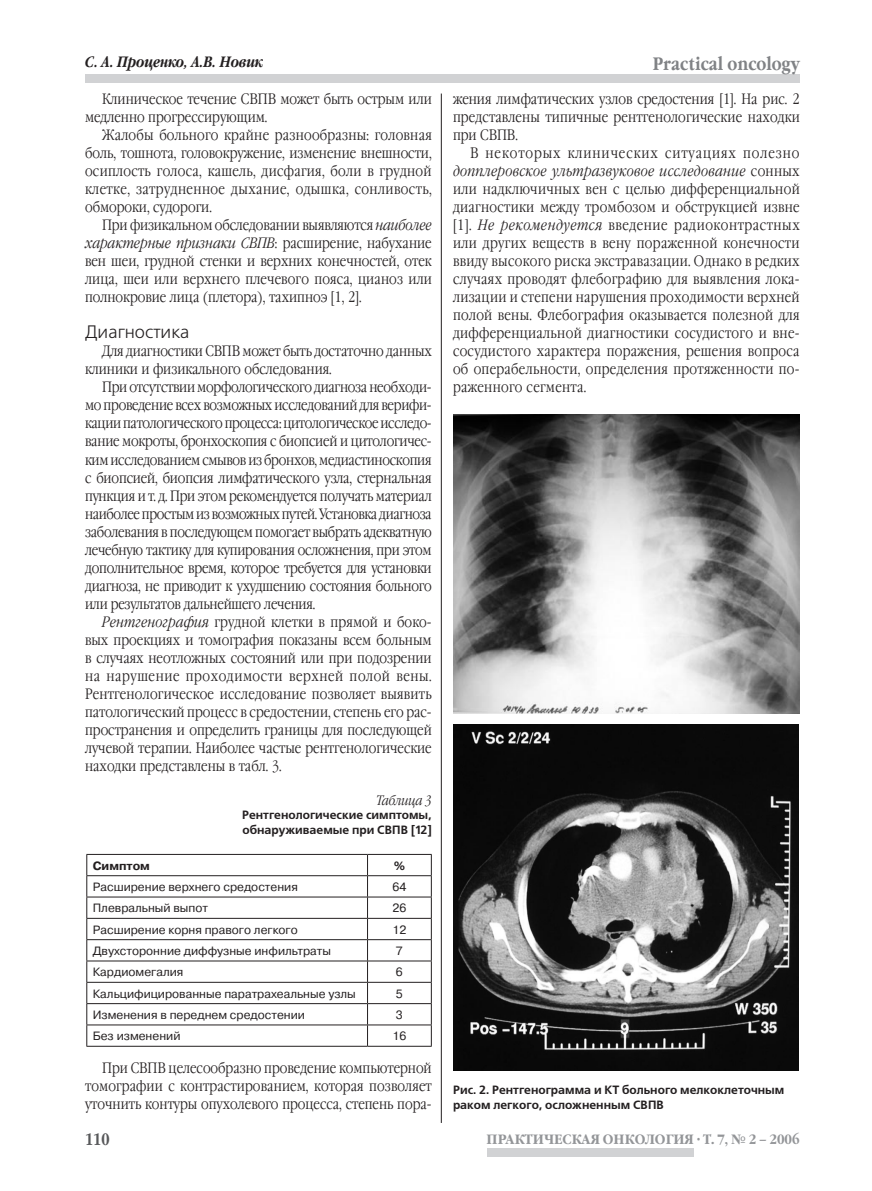
<style>
.page{position:relative;width:872px;height:1191px;background:#fff}
.page>*{position:absolute;margin:0;border:0;box-sizing:border-box;transform-origin:0 0}
.t1{font:700 18px "Garamond Narrow C";color:#808285}
.t2{font:18px "Free Set C";color:#231f20}
.t3{font:700 16.5px "Garamond Narrow C";color:#57585a}
.t4{font:300 15px/18px "Garamond Narrow C";color:#231f20;text-align:justify}
.t5{font:italic 700 15px "Garamond Narrow C";color:#231f20}
.t6{font:700 13.5px "Garamond C";color:#939598;scale:.9 1}
.t7{font:italic 300 13.5px "Garamond Narrow C";color:#231f20}
.t8{font:12px "Pragmatica C";color:#231f20}
.t9{font:700 12px/14.4px "Free Set C";color:#231f20}
.t10{font:700 12px "Pragmatica C";color:#231f20}
.s1{font-style:italic}
</style>
<div class="page">
<div style="left:85px;top:74px;width:714px;height:9px;background:#d1d2d4"></div>
<div style="left:487px;top:1148px;width:206px;height:8px;background:#d1d2d4"></div>
<hr style="left:86px;top:854px;width:281px;height:1px;background:#231f20">
<hr style="left:367px;top:854px;width:65px;height:1px;background:#231f20">
<hr style="left:86px;top:875px;width:281px;height:1px;background:#231f20">
<hr style="left:367px;top:875px;width:65px;height:1px;background:#231f20">
<hr style="left:86px;top:896px;width:281px;height:1px;background:#231f20">
<hr style="left:367px;top:896px;width:65px;height:1px;background:#231f20">
<hr style="left:86px;top:918px;width:281px;height:1px;background:#231f20">
<hr style="left:367px;top:918px;width:65px;height:1px;background:#231f20">
<hr style="left:86px;top:939px;width:281px;height:1px;background:#231f20">
<hr style="left:367px;top:939px;width:65px;height:1px;background:#231f20">
<hr style="left:86px;top:960px;width:281px;height:1px;background:#231f20">
<hr style="left:367px;top:960px;width:65px;height:1px;background:#231f20">
<hr style="left:86px;top:982px;width:281px;height:1px;background:#231f20">
<hr style="left:367px;top:982px;width:65px;height:1px;background:#231f20">
<hr style="left:86px;top:1003px;width:281px;height:1px;background:#231f20">
<hr style="left:367px;top:1003px;width:65px;height:1px;background:#231f20">
<hr style="left:86px;top:1024px;width:281px;height:1px;background:#231f20">
<svg style="left:86px;top:854px;width:1px;height:192px"></svg>
<hr style="left:367px;top:1024px;width:65px;height:1px;background:#231f20">
<svg style="left:367px;top:854px;width:1px;height:192px"></svg>
<svg style="left:431px;top:854px;width:1px;height:192px"></svg>
<hr style="left:86px;top:1046px;width:281px;height:1px;background:#231f20">
<hr style="left:367px;top:1046px;width:65px;height:1px;background:#231f20">
<img style="left:453px;top:414px;width:346px;height:300px">
<img style="left:453px;top:724px;width:346px;height:346px">
<hr style="left:441px;top:94px;width:1px;height:1029px;background:#231f20">
<p class="t5" style="left:85px;top:54px;width:179px">С. А. Проценко, А.В. Новик</p>
<p class="t4" style="left:85px;top:91px;width:348px;text-indent:17px">Клиническое течение СВПВ может быть острым или медленно прогрессирующим.</p>
<p class="t4" style="left:85px;top:127px;width:348px;text-indent:17px">Жалобы больного крайне разнообразны: головная боль, тошнота, головокружение, изменение внешности, осиплость голоса, кашель, дисфагия, боли в грудной клетке, затрудненное дыхание, одышка, сонливость, обмороки, судороги.</p>
<p class="t4" style="left:85px;top:217px;width:348px;text-indent:17px">При физикальном обследовании выявляются <span class="s1">наиболее характерные признаки СВПВ</span>: расширение, набухание вен шеи, грудной стенки и верхних конечностей, отек лица, шеи или верхнего плечевого пояса, цианоз или полнокровие лица (плетора), тахипноэ [1, 2].</p>
<p class="t2" style="left:85px;top:323px;width:106px">Диагностика</p>
<p class="t4" style="left:85px;top:343px;width:348px;text-indent:17px">Для диагностики СВПВ может быть достаточно данных клиники и физикального обследования.</p>
<p class="t4" style="left:85px;top:379px;width:348px;text-indent:17px">При отсутствии морфологического диагноза необходи&shy;мо проведение всех возможных исследований для верифи&shy;кации патологического процесса: цитологическое исследо&shy;вание мокроты, бронхоскопия с биопсией и цитологичес&shy;ким исследованием смывов из бронхов, медиастиноскопия с биопсией, биопсия лимфатического узла, стернальная пункция и т. д. При этом рекомендуется получать материал наиболее простым из возможных путей. Установка диагноза заболевания в последующем помогает выбрать адекватную лечебную тактику для купирования осложнения, при этом дополнительное время, которое требуется для установки диагноза, не приводит к ухудшению состояния больного или результатов дальнейшего лечения.</p>
<p class="t4" style="left:85px;top:613px;width:348px;text-indent:17px"><span class="s1">Рентгенография</span> грудной клетки в прямой и боко&shy;вых проекциях и томография показаны всем больным в случаях неотложных состояний или при подозрении на нарушение проходимости верхней полой вены.<br>Рентгенологическое исследование позволяет выявить патологический процесс в средостении, степень его рас&shy;пространения и определить границы для последующей лучевой терапии. Наиболее частые рентгенологические находки представлены в табл. 3.</p>
<p class="t7" style="left:376px;top:792px;width:57px">Таблица 3</p>
<p class="t9" style="left:242px;top:808px;width:191px">Рентгенологические симптомы, обнаруживаемые при СВПВ [12]</p>
<p class="t10" style="left:93px;top:859px;width:59px">Симптом</p>
<p class="t10" style="left:394px;top:859px;width:13px">%</p>
<p class="t8" style="left:93px;top:880px;width:206px">Расширение верхнего средостения</p>
<p class="t8" style="left:392px;top:880px;width:15px">64</p>
<p class="t8" style="left:93px;top:901px;width:117px">Плевральный выпот</p>
<p class="t8" style="left:392px;top:901px;width:15px">26</p>
<p class="t8" style="left:93px;top:923px;width:206px">Расширение корня правого легкого</p>
<p class="t8" style="left:392px;top:923px;width:15px">12</p>
<p class="t8" style="left:93px;top:944px;width:240px">Двухсторонние диффузные инфильтраты</p>
<p class="t8" style="left:396px;top:944px;width:8px">7</p>
<p class="t8" style="left:93px;top:965px;width:92px">Кардиомегалия</p>
<p class="t8" style="left:396px;top:965px;width:8px">6</p>
<p class="t8" style="left:93px;top:987px;width:264px">Кальцифицированные паратрахеальные узлы</p>
<p class="t8" style="left:396px;top:987px;width:8px">5</p>
<p class="t8" style="left:93px;top:1008px;width:214px">Изменения в переднем средостении</p>
<p class="t8" style="left:396px;top:1008px;width:8px">3</p>
<p class="t8" style="left:93px;top:1029px;width:89px">Без изменений</p>
<p class="t8" style="left:392px;top:1029px;width:15px">16</p>
<p class="t4" style="left:85px;top:1059px;width:348px;text-indent:17px">При СВПВ целесообразно проведение компьютерной томографии с контрастированием, которая позволяет уточнить контуры опухолевого процесса, степень пора-</p>
<p class="t1" style="left:653px;top:53px;width:148px">Practical oncology</p>
<p class="t4" style="left:453px;top:91px;width:348px">жения лимфатических узлов средостения [1]. На рис. 2 представлены типичные рентгенологические находки при СВПВ.</p>
<p class="t4" style="left:453px;top:145px;width:348px;text-indent:17px">В некоторых клинических ситуациях полезно <span class="s1">допплеровское ультразвуковое исследование</span> сонных или надключичных вен с целью дифференциальной диагностики между тромбозом и обструкцией извне [1]. <span class="s1">Не рекомендуется</span> введение радиоконтрастных или других веществ в вену пораженной конечности ввиду высокого риска экстравазации. Однако в редких случаях проводят флебографию для выявления лока&shy;лизации и степени нарушения проходимости верхней полой вены. Флебография оказывается полезной для дифференциальной диагностики сосудистого и вне&shy;сосудистого характера поражения, решения вопроса об операбельности, определения протяженности по&shy;раженного сегмента.</p>
<p class="t9" style="left:453px;top:1083px;width:333px;line-height:15px">Рис. 2. Рентгенограмма и КТ больного мелкоклеточным раком легкого, осложненным СВПВ</p>
<p class="t3" style="left:85px;top:1130px;width:26px">110</p>
<p class="t6" style="left:486px;top:1132px;width:349px">ПРАКТИЧЕСКАЯ ОНКОЛОГИЯ · Т. 7, № 2 – 2006</p>
</div>
